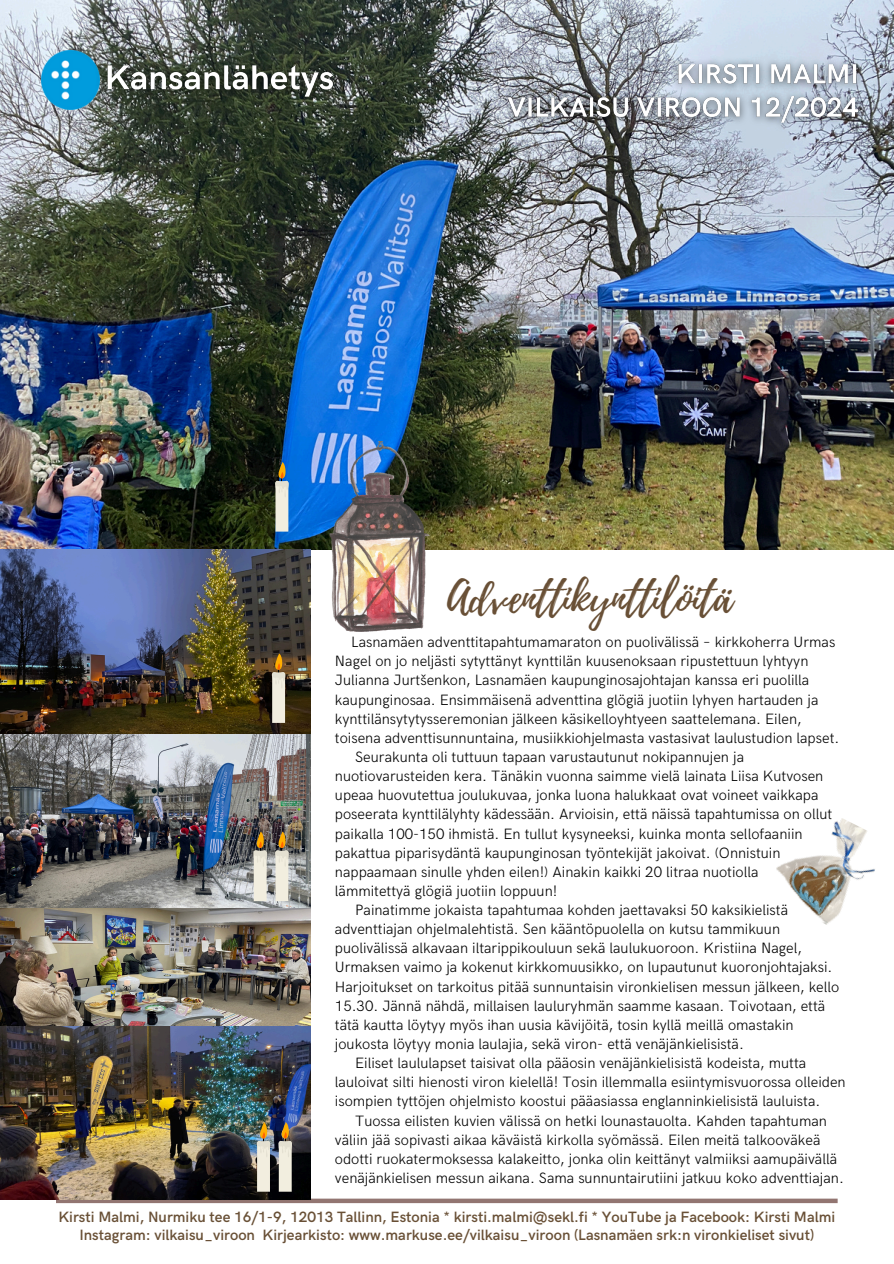
<style>
.page{position:relative;width:894px;height:1264px;background:#fff}
.page>*{position:absolute;margin:0;border:0;box-sizing:border-box;transform-origin:0 0}
.t1{font:42.6px "Playlist Script";color:#695036}
.t2{font:300 15px/19.2px "HK Grotesk";color:#000}
.t3{font:600 15px/18px "HK Grotesk";color:#695036;text-align:center}
</style>
<div class="page">
<div style="left:56px;top:1198px;width:781px;height:5px;background:#927571"></div>
<img style="left:0;top:0;width:893px;height:549px">
<img style="left:41px;top:51px;width:51px;height:58px">
<img style="left:92px;top:50px;width:258px;height:65px">
<img style="left:0;top:550px;width:310px;height:649px">
<svg style="left:271px;top:653px;width:14px;height:70px"></svg>
<svg style="left:274px;top:462px;width:14px;height:69px"></svg>
<svg style="left:252px;top:831px;width:15px;height:70px"></svg>
<svg style="left:274px;top:831px;width:14px;height:70px"></svg>
<svg style="left:255px;top:1122px;width:15px;height:69px"></svg>
<svg style="left:277px;top:1122px;width:15px;height:69px"></svg>
<img style="left:329px;top:441px;width:100px;height:190px">
<img style="left:776px;top:818px;width:99px;height:107px">
<img style="left:494px;top:50px;width:377px;height:87px">
<p class="t1" style="left:447px;top:567px;width:286px">Adventtikynttilöitä</p>
<p class="t2" style="left:335px;top:633px;width:505px;text-indent:16px">Lasnamäen adventtitapahtumamaraton on puolivälissä – kirkkoherra Urmas Nagel on jo neljästi sytyttänyt kynttilän kuusenoksaan ripustettuun lyhtyyn Julianna Jurtšenkon, Lasnamäen kaupunginosajohtajan kanssa eri puolilla kaupunginosaa. Ensimmäisenä adventtina glögiä juotiin lyhyen hartauden ja kynttilänsytytysseremonian jälkeen käsikelloyhtyeen saattelemana. Eilen, toisena adventtisunnuntaina, musiikkiohjelmasta vastasivat laulustudion lapset.</p>
<p class="t2" style="left:335px;top:747px;width:498px;text-indent:20px">Seurakunta oli tuttuun tapaan varustautunut nokipannujen ja nuotiovarusteiden kera. Tänäkin vuonna saimme vielä lainata Liisa Kutvosen upeaa huovutettua joulukuvaa, jonka luona halukkaat ovat voineet vaikkapa poseerata kynttilälyhty kädessään. Arvioisin, että näissä tapahtumissa on ollut paikalla 100-150 ihmistä. En tullut kysyneeksi, kuinka monta sellofaaniin pakattua piparisydäntä kaupunginosan työntekijät jakoivat. (Onnistuin nappaamaan sinulle yhden eilen!) Ainakin kaikki 20 litraa nuotiolla</p>
<p class="t2" style="left:335px;top:881px;width:224px">lämmitettyä glögiä juotiin loppuun!</p>
<p class="t2" style="left:335px;top:900px;width:506px;text-indent:20px">Painatimme jokaista tapahtumaa kohden jaettavaksi 50 kaksikielistä adventtiajan ohjelmalehtistä. Sen kääntöpuolella on kutsu tammikuun puolivälissä alkavaan iltarippikouluun sekä laulukuoroon. Kristiina Nagel, Urmaksen vaimo ja kokenut kirkkomuusikko, on lupautunut kuoronjohtajaksi.<br>Harjoitukset on tarkoitus pitää sunnuntaisin vironkielisen messun jälkeen, kello 15.30. Jännä nähdä, millaisen lauluryhmän saamme kasaan. Toivotaan, että tätä kautta löytyy myös ihan uusia kävijöitä, tosin kyllä meillä omastakin joukosta löytyy monia laulajia, sekä viron- että venäjänkielisistä.</p>
<p class="t2" style="left:335px;top:1053px;width:512px;text-indent:20px">Eiliset laululapset taisivat olla pääosin venäjänkielisistä kodeista, mutta lauloivat silti hienosti viron kielellä! Tosin illemmalla esiintymisvuorossa olleiden isompien tyttöjen ohjelmisto koostui pääasiassa englanninkielisistä lauluista.</p>
<p class="t2" style="left:335px;top:1111px;width:510px;text-indent:20px">Tuossa eilisten kuvien välissä on hetki lounastauolta. Kahden tapahtuman väliin jää sopivasti aikaa käväistä kirkolla syömässä. Eilen meitä talkooväkeä odotti ruokatermoksessa kalakeitto, jonka olin keittänyt valmiiksi aamupäivällä venäjänkielisen messun aikana. Sama sunnuntairutiini jatkuu koko adventtiajan.</p>
<h1 class="t3" style="left:58px;top:1208px;width:778px">Kirsti Malmi, Nurmiku tee 16/1-9, 12013 Tallinn, Estonia * kirsti.malmi@sekl.fi * YouTube ja Facebook: Kirsti Malmi<br>Instagram: vilkaisu_viroon Kirjearkisto: www.markuse.ee/vilkaisu_viroon (Lasnamäen srk:n vironkieliset sivut)</h1>
</div>
